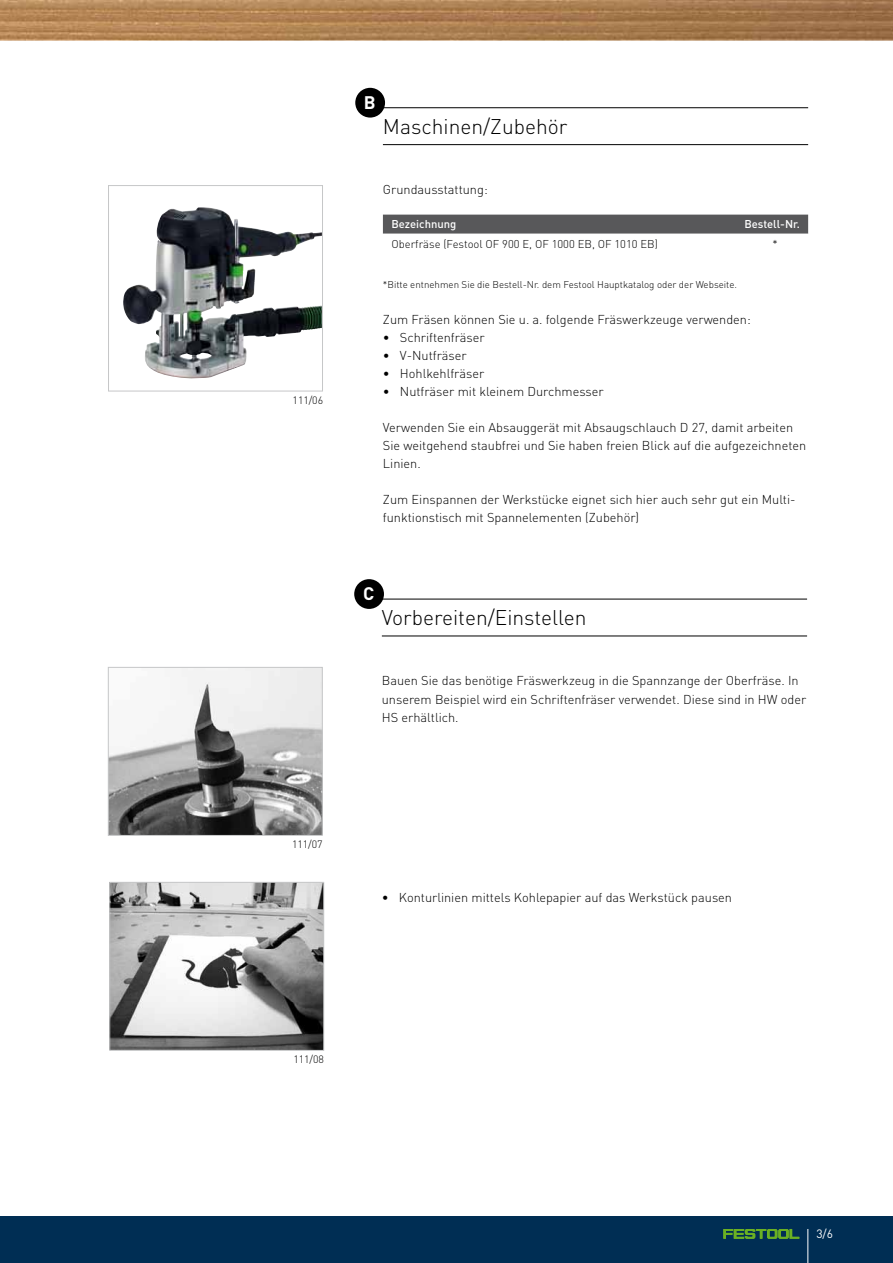
<style>
.page{position:relative;width:893px;height:1263px;background:#fff}
.page>*{position:absolute;margin:0;border:0;box-sizing:border-box;transform-origin:0 0}
.t1{font:300 21px "DIN Pro";color:#000}
.t2{font:700 18px "DIN Pro";color:#fff}
.t3{font:300 12.75px/18px "DIN Pro";color:#000}
.t4{font:12px "DIN Pro";color:#fff}
.t5{font:300 11.25px "DIN Pro";color:#000}
.t6{font:500 11.25px "DIN Pro";color:#fff}
.t7{font:300 10.65px "DIN Pro";letter-spacing:-.005em;color:#000}
.t8{font:300 9.75px "DIN Pro";color:#000}
</style>
<div class="page">
<div style="left:0;top:1216px;width:893px;height:47px;background:#002e54"></div>
<img style="left:0;top:0;width:893px;height:41px">
<svg style="left:723px;top:1229px;width:76px;height:10px"></svg>
<hr style="left:807px;top:1229px;width:1px;height:34px;background:#fff">
<div style="left:355px;top:88px;width:30px;height:30px;background:#000;border-radius:50%"></div>
<hr style="left:383px;top:107px;width:425px;height:1px;background:#000">
<hr style="left:383px;top:144px;width:425px;height:1px;background:#000">
<div style="left:383px;top:215px;width:425px;height:19px;background:#58585a"></div>
<img style="left:123px;top:207px;width:198px;height:172px">
<div style="left:108px;top:185px;width:215px;height:206px;border:1px solid #c6c7c8"></div>
<img style="left:110px;top:669px;width:211px;height:165px">
<div style="left:108px;top:667px;width:215px;height:169px;border:1px solid #c6c7c8"></div>
<div style="left:354px;top:579px;width:30px;height:30px;background:#000;border-radius:50%"></div>
<hr style="left:382px;top:599px;width:425px;height:1px;background:#000">
<hr style="left:382px;top:636px;width:425px;height:1px;background:#000">
<img style="left:111px;top:884px;width:211px;height:165px">
<div style="left:109px;top:882px;width:215px;height:169px;border:1px solid #c6c7c8"></div>
<p class="t7" style="left:293px;top:392px;width:32px">111/06</p>
<h2 class="t2" style="left:364px;top:90px;width:13px">B</h2>
<h1 class="t1" style="left:383px;top:112px;width:186px">Maschinen/Zubehör</h1>
<p class="t3" style="left:383px;top:180px;width:106px">Grundausstattung:</p>
<p class="t6" style="left:391px;top:217px;width:67px">Bezeichnung</p>
<p class="t6" style="left:744px;top:217px;width:57px">Bestell-Nr.</p>
<p class="t5" style="left:391px;top:236px;width:268px">Oberfräse (Festool OF 900 E, OF 1000 EB, OF 1010 EB)</p>
<p class="t5" style="left:773px;top:236px;width:7px">*</p>
<p class="t8" style="left:383px;top:278px;width:356px">*Bitte entnehmen Sie die Bestell-Nr. dem Festool Hauptkatalog oder der Webseite.</p>
<p class="t3" style="left:383px;top:310px;width:369px">Zum Fräsen können Sie u. a. folgende Fräswerkzeuge verwenden:</p>
<p class="t3" style="left:383px;top:328px;width:103px">• Schriftenfräser</p>
<p class="t3" style="left:383px;top:346px;width:85px">• V-Nutfräser</p>
<p class="t3" style="left:383px;top:364px;width:103px">• Hohlkehlfräser</p>
<p class="t3" style="left:383px;top:382px;width:222px">• Nutfräser mit kleinem Durchmesser</p>
<p class="t3" style="left:383px;top:418px;width:425px">Verwenden Sie ein Absauggerät mit Absaugschlauch D 27, damit arbeiten<br>Sie weitgehend staubfrei und Sie haben freien Blick auf die aufgezeichneten<br>Linien.</p>
<p class="t3" style="left:383px;top:490px;width:414px">Zum Einspannen der Werkstücke eignet sich hier auch sehr gut ein Multi&shy;funktionstisch mit Spannelementen (Zubehör)</p>
<h2 class="t2" style="left:363px;top:581px;width:13px">C</h2>
<h1 class="t1" style="left:382px;top:603px;width:206px">Vorbereiten/Einstellen</h1>
<p class="t3" style="left:382px;top:671px;width:426px">Bauen Sie das benötige Fräswerkzeug in die Spannzange der Oberfräse. In unserem Beispiel wird ein Schriftenfräser verwendet. Diese sind in HW oder<br>HS erhältlich.</p>
<p class="t7" style="left:292px;top:837px;width:32px">111/07</p>
<p class="t3" style="left:382px;top:887px;width:352px">• Konturlinien mittels Kohlepapier auf das Werkstück pausen</p>
<p class="t7" style="left:293px;top:1052px;width:32px">111/08</p>
<p class="t4" style="left:816px;top:1225px;width:18px">3/6</p>
</div>
